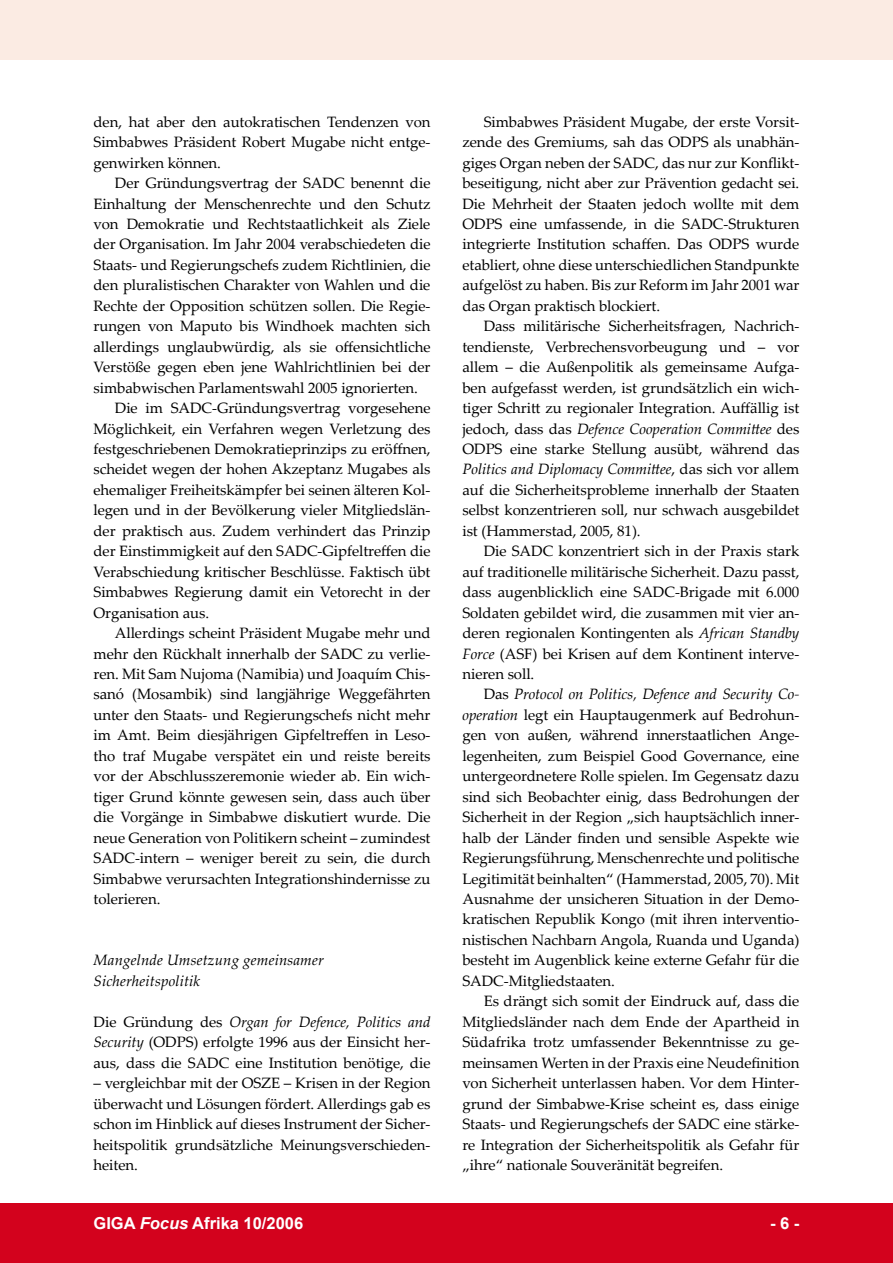
<style>
.page{position:relative;width:893px;height:1263px;background:#fff}
.page>*{position:absolute;margin:0;border:0;box-sizing:border-box;transform-origin:0 0}
.t1{font:700 16.5px "Arial";color:#fff}
.t2{font:15px/20.4px "Palatino Linotype";letter-spacing:-.005em;color:#000;text-align:justify}
.t3{font:italic 15px/20.4px "Palatino Linotype";letter-spacing:.01em;color:#000}
.s1{font-style:italic}
</style>
<div class="page">
<div style="left:0;top:1203px;width:893px;height:60px;background:#d3021d"></div>
<div style="left:0;top:0;width:893px;height:60px;background:#fbebe3"></div>
<p class="t2" style="left:94px;top:111px;width:338px">den, hat aber den autokratischen Tendenzen von Simbabwes Präsident Robert Mugabe nicht entge&shy;genwirken können.</p>
<p class="t2" style="left:115px;top:172px;width:317px">Der Gründungsvertrag der SADC benennt die</p>
<p class="t2" style="left:94px;top:193px;width:339px">Einhaltung der Menschenrechte und den Schutz</p>
<p class="t2" style="left:94px;top:213px;width:338px">von Demokratie und Rechtstaatlichkeit als Ziele</p>
<p class="t2" style="left:94px;top:234px;width:338px">der Organisation. Im Jahr 2004 verabschiedeten die</p>
<p class="t2" style="left:94px;top:254px;width:338px">Staats- und Regierungschefs zudem Richtlinien, die</p>
<p class="t2" style="left:94px;top:274px;width:338px">den pluralistischen Charakter von Wahlen und die</p>
<p class="t2" style="left:94px;top:295px;width:338px">Rechte der Opposition schützen sollen. Die Regie-</p>
<p class="t2" style="left:94px;top:315px;width:338px">rungen von Maputo bis Windhoek machten sich</p>
<p class="t2" style="left:94px;top:336px;width:338px">allerdings unglaubwürdig, als sie offensichtliche</p>
<p class="t2" style="left:94px;top:356px;width:338px">Verstöße gegen eben jene Wahlrichtlinien bei der</p>
<p class="t2" style="left:94px;top:377px;width:326px">simbabwischen Parlamentswahl 2005 ignorierten.</p>
<p class="t2" style="left:115px;top:397px;width:317px">Die im SADC-Gründungsvertrag vorgesehene</p>
<p class="t2" style="left:94px;top:418px;width:338px">Möglichkeit, ein Verfahren wegen Verletzung des</p>
<p class="t2" style="left:94px;top:438px;width:338px">festgeschriebenen Demokratieprinzips zu eröffnen,</p>
<p class="t2" style="left:94px;top:459px;width:338px">scheidet wegen der hohen Akzeptanz Mugabes als</p>
<p class="t2" style="left:94px;top:479px;width:338px">ehemaliger Freiheitskämpfer bei seinen älteren Kol-</p>
<p class="t2" style="left:94px;top:499px;width:338px">legen und in der Bevölkerung vieler Mitgliedslän-</p>
<p class="t2" style="left:94px;top:520px;width:338px">der praktisch aus. Zudem verhindert das Prinzip</p>
<p class="t2" style="left:94px;top:540px;width:338px">der Einstimmigkeit auf den SADC-Gipfeltreffen die</p>
<p class="t2" style="left:94px;top:561px;width:338px">Verabschiedung kritischer Beschlüsse. Faktisch übt</p>
<p class="t2" style="left:94px;top:581px;width:338px">Simbabwes Regierung damit ein Vetorecht in der</p>
<p class="t2" style="left:94px;top:602px;width:117px">Organisation aus.</p>
<p class="t2" style="left:115px;top:622px;width:317px">Allerdings scheint Präsident Mugabe mehr und</p>
<p class="t2" style="left:94px;top:643px;width:338px">mehr den Rückhalt innerhalb der SADC zu verlie-</p>
<p class="t2" style="left:94px;top:663px;width:338px">ren. Mit Sam Nujoma (Namibia) und Joaquím Chis-</p>
<p class="t2" style="left:94px;top:684px;width:338px">sanó (Mosambik) sind langjährige Weggefährten</p>
<p class="t2" style="left:94px;top:704px;width:338px">unter den Staats- und Regierungschefs nicht mehr</p>
<p class="t2" style="left:94px;top:724px;width:338px">im Amt. Beim diesjährigen Gipfeltreffen in Leso-</p>
<p class="t2" style="left:94px;top:745px;width:338px">tho traf Mugabe verspätet ein und reiste bereits</p>
<p class="t2" style="left:94px;top:765px;width:338px">vor der Abschlusszeremonie wieder ab. Ein wich-</p>
<p class="t2" style="left:94px;top:786px;width:338px">tiger Grund könnte gewesen sein, dass auch über</p>
<p class="t2" style="left:94px;top:806px;width:338px">die Vorgänge in Simbabwe diskutiert wurde. Die</p>
<p class="t2" style="left:94px;top:827px;width:338px">neue Generation von Politikern scheint – zumindest</p>
<p class="t2" style="left:94px;top:847px;width:338px">SADC-intern – weniger bereit zu sein, die durch</p>
<p class="t2" style="left:94px;top:868px;width:338px">Simbabwe verursachten Integrationshindernisse zu</p>
<p class="t2" style="left:94px;top:888px;width:68px">tolerieren.</p>
<p class="t3" style="left:94px;top:949px;width:232px">Mangelnde Umsetzung gemeinsamer<br>Sicherheitspolitik</p>
<p class="t2" style="left:94px;top:1011px;width:339px">Die Gründung des <span class="s1">Organ for Defence, Politics and Security</span> (ODPS) erfolgte 1996 aus der Einsicht her&shy;aus, dass die SADC eine Institution benötige, die</p>
<p class="t2" style="left:94px;top:1072px;width:338px">– vergleichbar mit der OSZE – Krisen in der Region überwacht und Lösungen fördert. Allerdings gab es schon im Hinblick auf dieses Instrument der Sicher&shy;heitspolitik grundsätzliche Meinungsverschieden&shy;heiten.</p>
<p class="t2" style="left:462px;top:111px;width:338px;text-indent:21px">Simbabwes Präsident Mugabe, der erste Vorsit&shy;zende des Gremiums, sah das ODPS als unabhän&shy;giges Organ neben der SADC, das nur zur Konflikt&shy;beseitigung, nicht aber zur Prävention gedacht sei.<br>Die Mehrheit der Staaten jedoch wollte mit dem ODPS eine umfassende, in die SADC-Strukturen integrierte Institution schaffen. Das ODPS wurde etabliert, ohne diese unterschiedlichen Standpunkte aufgelöst zu haben. Bis zur Reform im Jahr 2001 war das Organ praktisch blockiert.</p>
<p class="t2" style="left:462px;top:315px;width:338px;text-indent:21px">Dass militärische Sicherheitsfragen, Nachrich&shy;tendienste, Verbrechensvorbeugung und – vor allem – die Außenpolitik als gemeinsame Aufga&shy;ben aufgefasst werden, ist grundsätzlich ein wich&shy;tiger Schritt zu regionaler Integration. Auffällig ist jedoch, dass das <span class="s1">Defence Cooperation Committee</span> des ODPS eine starke Stellung ausübt, während das <span class="s1">Politics and Diplomacy Committee</span>, das sich vor allem auf die Sicherheitsprobleme innerhalb der Staaten selbst konzentrieren soll, nur schwach ausgebildet ist (Hammerstad, 2005, 81).</p>
<p class="t2" style="left:462px;top:540px;width:338px;text-indent:21px">Die SADC konzentriert sich in der Praxis stark auf traditionelle militärische Sicherheit. Dazu passt, dass augenblicklich eine SADC-Brigade mit 6.000<br>Soldaten gebildet wird, die zusammen mit vier an&shy;deren regionalen Kontingenten als <span class="s1">African Standby Force</span> (ASF) bei Krisen auf dem Kontinent interve&shy;nieren soll.</p>
<p class="t2" style="left:462px;top:684px;width:338px;text-indent:21px">Das <span class="s1">Protocol on Politics, Defence and Security Co&shy;operation</span> legt ein Hauptaugenmerk auf Bedrohun&shy;gen von außen, während innerstaatlichen Ange&shy;legenheiten, zum Beispiel Good Governance, eine untergeordnetere Rolle spielen. Im Gegensatz dazu sind sich Beobachter einig, dass Bedrohungen der Sicherheit in der Region „sich hauptsächlich inner&shy;halb der Länder finden und sensible Aspekte wie Regierungsführung, Menschenrechte und politische Legitimität beinhalten“ (Hammerstad, 2005, 70). Mit Ausnahme der unsicheren Situation in der Demo&shy;kratischen Republik Kongo (mit ihren interventio&shy;nistischen Nachbarn Angola, Ruanda und Uganda) besteht im Augenblick keine externe Gefahr für die SADC-Mitgliedstaaten.</p>
<p class="t2" style="left:462px;top:990px;width:338px;text-indent:21px">Es drängt sich somit der Eindruck auf, dass die Mitgliedsländer nach dem Ende der Apartheid in Südafrika trotz umfassender Bekenntnisse zu ge&shy;meinsamen Werten in der Praxis eine Neudefinition von Sicherheit unterlassen haben. Vor dem Hinter&shy;grund der Simbabwe-Krise scheint es, dass einige Staats- und Regierungschefs der SADC eine stärke&shy;re Integration der Sicherheitspolitik als Gefahr für „ihre“ nationale Souveränität begreifen.</p>
<p class="t1" style="left:94px;top:1212px;width:211px">GIGA <span class="s1">Focus</span> Afrika 10/2006</p>
<p class="t1" style="left:770px;top:1212px;width:31px">- -</p>
</div>
